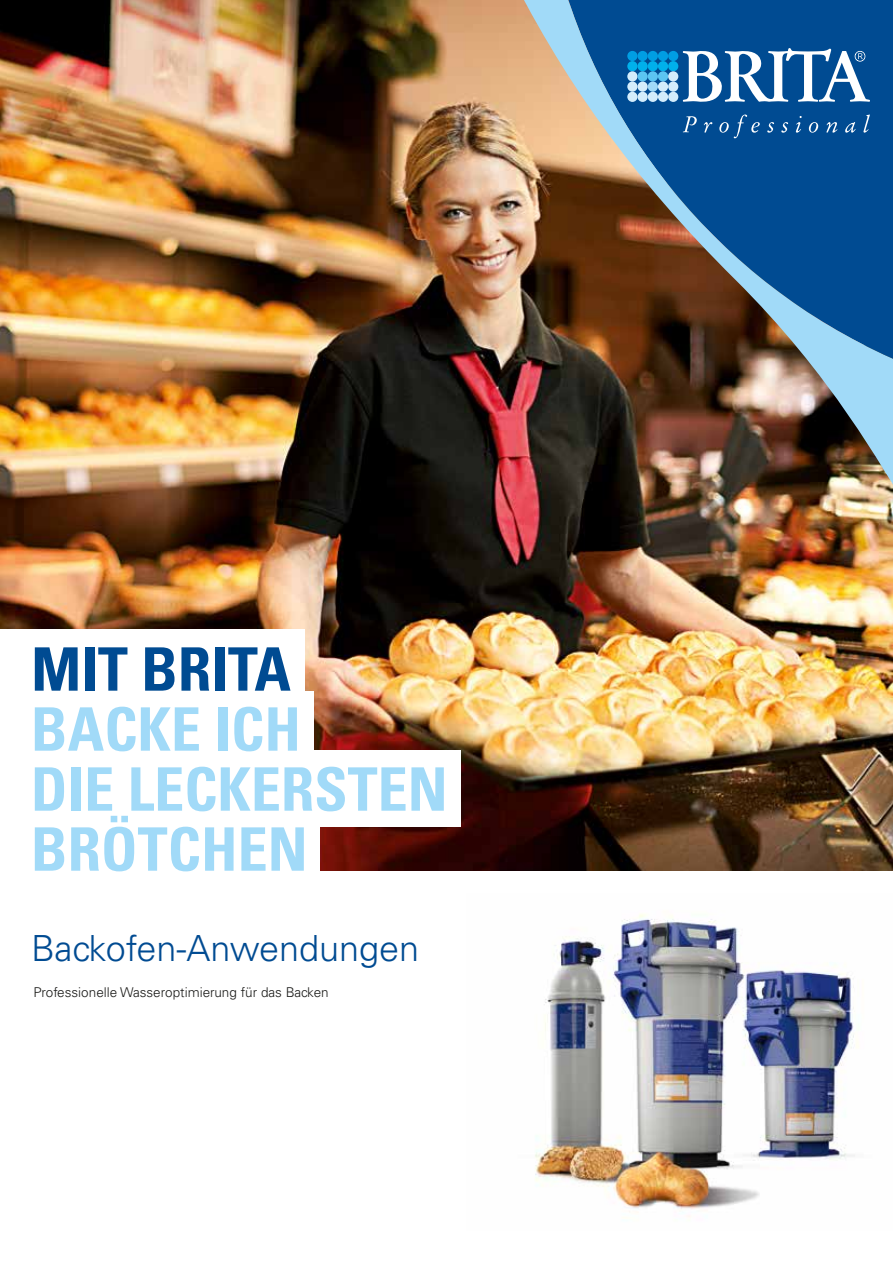
<style>
.page{position:relative;width:893px;height:1263px;background:#fff}
.page>*{position:absolute;margin:0;border:0;box-sizing:border-box;transform-origin:0 0}
.t1{font:700 condensed 60px/60px "Univers LT Std";color:#a1daf8}
.t2{font:700 condensed 60px "Univers LT Std";color:#004b92}
.t3{font:300 36px "Univers LT Std";color:#004b92}
.t4{font:300 13.5px "Univers LT Std";color:#1a1a18}
</style>
<div class="page">
<img style="left:0;top:0;width:893px;height:871px">
<img style="left:535px;top:914px;width:324px;height:303px">
<div style="left:0;top:629px;width:305px;height:77px;background:#fff"></div>
<div style="left:0;top:691px;width:314px;height:76px;background:#fff"></div>
<div style="left:0;top:750px;width:460px;height:77px;background:#fff"></div>
<div style="left:0;top:811px;width:320px;height:77px;background:#fff"></div>
<img style="left:488px;top:0;width:405px;height:543px">
<svg style="left:683px;top:48px;width:187px;height:55px"></svg>
<div style="left:627px;top:51px;width:10px;height:10px;background:#009ee3;border-radius:50%"></div>
<div style="left:627px;top:61px;width:10px;height:10px;background:#00b0eb;border-radius:50%"></div>
<div style="left:627px;top:71px;width:10px;height:11px;background:#d4edfc;border-radius:50%"></div>
<div style="left:627px;top:82px;width:10px;height:10px;background:#d4edfc;border-radius:50%"></div>
<div style="left:627px;top:92px;width:10px;height:10px;background:#d4edfc;border-radius:50%"></div>
<div style="left:637px;top:51px;width:11px;height:10px;background:#009ee3;border-radius:50%"></div>
<div style="left:637px;top:61px;width:11px;height:10px;background:#00b0eb;border-radius:50%"></div>
<div style="left:637px;top:71px;width:11px;height:11px;background:#5bc5f2;border-radius:50%"></div>
<div style="left:637px;top:82px;width:11px;height:10px;background:#d4edfc;border-radius:50%"></div>
<div style="left:637px;top:92px;width:11px;height:10px;background:#d4edfc;border-radius:50%"></div>
<div style="left:648px;top:51px;width:10px;height:10px;background:#009ee3;border-radius:50%"></div>
<div style="left:648px;top:61px;width:10px;height:10px;background:#00b0eb;border-radius:50%"></div>
<div style="left:648px;top:71px;width:10px;height:11px;background:#5bc5f2;border-radius:50%"></div>
<div style="left:648px;top:82px;width:10px;height:10px;background:#a1daf8;border-radius:50%"></div>
<div style="left:648px;top:92px;width:10px;height:10px;background:#d4edfc;border-radius:50%"></div>
<div style="left:658px;top:51px;width:10px;height:10px;background:#009ee3;border-radius:50%"></div>
<div style="left:658px;top:61px;width:10px;height:10px;background:#00b0eb;border-radius:50%"></div>
<div style="left:658px;top:71px;width:10px;height:11px;background:#5bc5f2;border-radius:50%"></div>
<div style="left:658px;top:82px;width:10px;height:10px;background:#d4edfc;border-radius:50%"></div>
<div style="left:658px;top:92px;width:10px;height:10px;background:#d4edfc;border-radius:50%"></div>
<div style="left:668px;top:51px;width:10px;height:10px;background:#009ee3;border-radius:50%"></div>
<div style="left:668px;top:61px;width:10px;height:10px;background:#00b0eb;border-radius:50%"></div>
<div style="left:668px;top:71px;width:10px;height:11px;background:#d4edfc;border-radius:50%"></div>
<div style="left:668px;top:82px;width:10px;height:10px;background:#d4edfc;border-radius:50%"></div>
<div style="left:668px;top:92px;width:10px;height:10px;background:#d4edfc;border-radius:50%"></div>
<svg style="left:683px;top:116px;width:14px;height:16px"></svg>
<svg style="left:704px;top:122px;width:8px;height:11px"></svg>
<svg style="left:719px;top:115px;width:41px;height:23px"></svg>
<svg style="left:767px;top:122px;width:7px;height:11px"></svg>
<svg style="left:781px;top:122px;width:7px;height:11px"></svg>
<svg style="left:796px;top:116px;width:6px;height:17px"></svg>
<svg style="left:809px;top:122px;width:9px;height:11px"></svg>
<svg style="left:826px;top:122px;width:11px;height:11px"></svg>
<svg style="left:845px;top:122px;width:11px;height:11px"></svg>
<svg style="left:863px;top:115px;width:7px;height:18px"></svg>
<h1 class="t2" style="left:31px;top:632px;width:261px">MIT BRITA</h1>
<h1 class="t1" style="left:31px;top:699px;width:418px">BACKE ICH<br>DIE LECKERSTEN<br>BRÖTCHEN</h1>
<h2 class="t3" style="left:31px;top:926px;width:390px">Backofen-Anwendungen</h2>
<p class="t4" style="left:33px;top:984px;width:297px">Professionelle Wasseroptimierung für das Backen</p>
</div>
